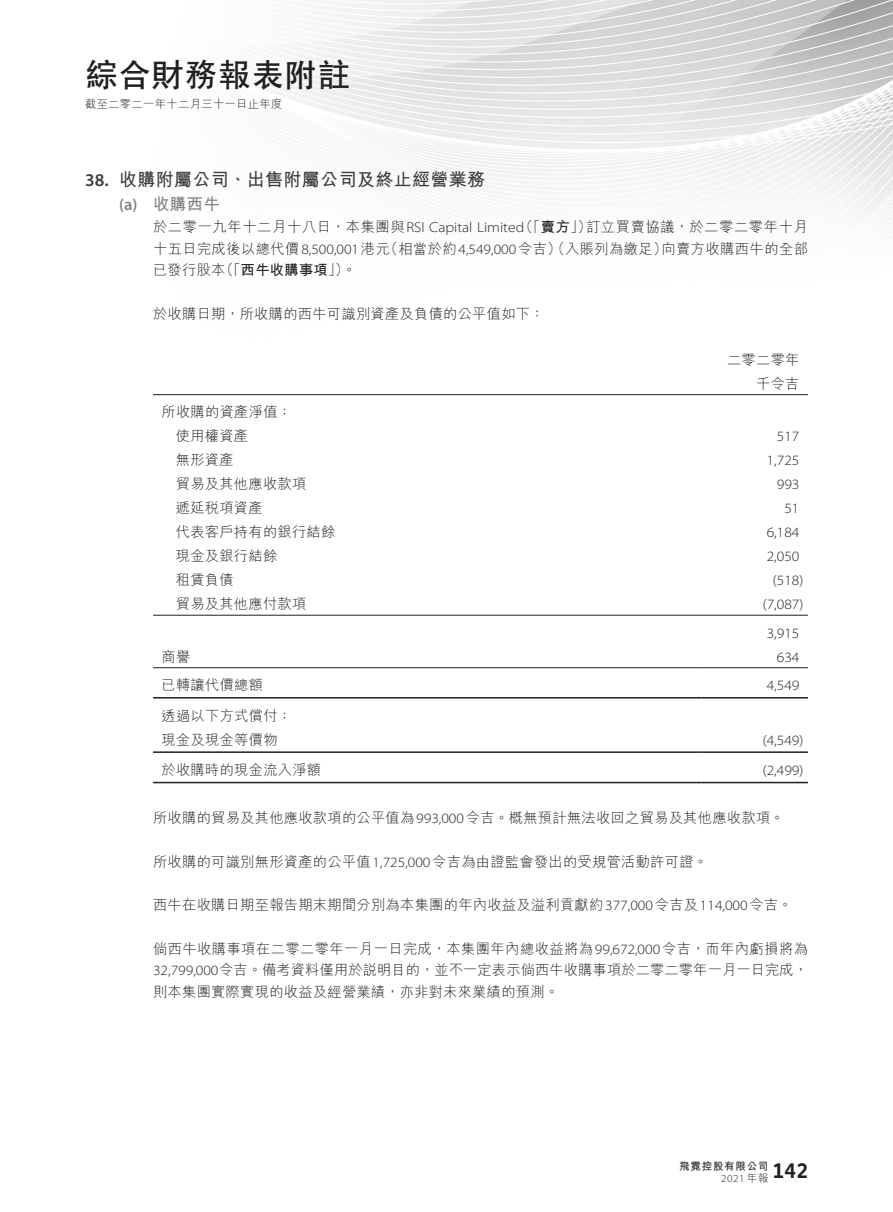
<style>
.page{position:relative;width:893px;height:1212px;background:#fff}
.page>*{position:absolute;margin:0;border:0;box-sizing:border-box;transform-origin:0 0}
.t1{font:700 33px "C Hei 2 HK";letter-spacing:.01em;color:#231f20}
.t2{font:700 21px "Battersea";color:#231f20}
._01_H1{font:700 18px "M Hei HK";letter-spacing:.02em;color:#3e3e3f}
._01_H1-2{font:600 18px "Myriad Pro";color:#3e3e3f}
._02_H2{font:700 16.5px "M Hei HK";color:#808285}
._02_H2-2{font:600 16.5px "Myriad Pro";color:#808285}
._00_txt{font:300 14.25px/21.8px "M Hei HK";letter-spacing:.02em;color:#231f20}
._50_Table_txt{font:300 14.25px "M Hei HK";letter-spacing:.02em;color:#231f20}
._50_Table_txt-2{font:300 semi-expanded 14.25px "Myriad Pro";color:#231f20}
._00_txt-2{font:300 14.25px "M Hei HK";letter-spacing:.045em;color:#231f20}
.t3{font:300 11.25px "M Hei HK";letter-spacing:.035em;color:#231f20}
.t4{font:700 10.5px "M Hei HK";letter-spacing:.07em;color:#231f20}
.t5{font:300 semi-expanded 10.5px "Myriad Pro";color:#231f20}
.s1{font-weight:700}
.s2{font-family:"Myriad Pro";font-stretch:semi-expanded}
.s3{font-family:"M Hei HK";font-stretch:normal}
</style>
<div class="page">
<img style="left:153px;top:0;width:740px;height:784px">
<hr style="left:153px;top:394px;width:549px;height:1px;background:#231f20">
<hr style="left:702px;top:394px;width:106px;height:1px;background:#231f20">
<hr style="left:153px;top:615px;width:549px;height:1px;background:#231f20">
<hr style="left:702px;top:615px;width:106px;height:1px;background:#231f20">
<hr style="left:153px;top:667px;width:549px;height:1px;background:#231f20">
<hr style="left:702px;top:667px;width:106px;height:1px;background:#231f20">
<hr style="left:153px;top:697px;width:549px;height:1px;background:#231f20">
<hr style="left:702px;top:697px;width:106px;height:1px;background:#231f20">
<hr style="left:153px;top:751px;width:549px;height:2px;background:#231f20">
<hr style="left:702px;top:751px;width:106px;height:2px;background:#231f20">
<hr style="left:153px;top:782px;width:549px;height:1px;background:#231f20">
<hr style="left:702px;top:782px;width:106px;height:1px;background:#231f20">
<h1 class="t1" style="left:85px;top:59px;width:267px">綜合財務報表附註</h1>
<p class="t3" style="left:85px;top:98px;width:199px">截至二零二一年十二月三十一日止年度</p>
<p class="_01_H1-2" style="left:85px;top:169px;width:25px">38.</p>
<p class="_01_H1" style="left:119px;top:166px;width:368px">收購附屬公司、出售附屬公司及終止經營業務</p>
<p class="_02_H2-2" style="left:119px;top:194px;width:20px">)a(</p>
<p class="_02_H2" style="left:153px;top:192px;width:68px">收購西牛</p>
<p class="_00_txt" style="left:519px;top:216px;width:74px">（「<span class="s1">賣方</span>」）</p>
<p class="_00_txt-2" style="left:153px;top:219px;width:373px">於二零一九年十二月十八日，本集團與<span class="s2">RSI Capital Limited</span></p>
<p class="_00_txt-2" style="left:586px;top:219px;width:223px">訂立買賣協議，於二零二零年十月</p>
<p class="_00_txt" style="left:384px;top:237px;width:285px">（相當於約<span class="s2">4,549,000</span>令吉）（入賬列為繳足）</p>
<p class="_00_txt" style="left:661px;top:237px;width:148px">向賣方收購西牛的全部</p>
<p class="_00_txt" style="left:219px;top:237px;width:172px;text-indent:-66px">十五日完成後以總代價<span class="s2">8,500,001</span>港元（「<span class="s1">西牛收購事項</span> 。(「</p>
<p class="_00_txt" style="left:153px;top:259px;width:74px">已發行股本</p>
<p class="_00_txt" style="left:153px;top:303px;width:393px">於收購日期，所收購的西牛可識別資產及負債的公平值如下：</p>
<p class="_50_Table_txt" style="left:727px;top:352px;width:74px">二零二零年</p>
<p class="_50_Table_txt" style="left:756px;top:376px;width:45px">千令吉</p>
<p class="_50_Table_txt" style="left:162px;top:405px;width:132px">所收購的資產淨值：</p>
<p class="_50_Table_txt" style="left:176px;top:429px;width:74px">使用權資產</p>
<p class="_50_Table_txt-2" style="left:777px;top:428px;width:24px">517</p>
<p class="_50_Table_txt" style="left:176px;top:453px;width:59px">無形資產</p>
<p class="_50_Table_txt-2" style="left:767px;top:452px;width:34px">1,725</p>
<p class="_50_Table_txt" style="left:176px;top:477px;width:132px">貿易及其他應收款項</p>
<p class="_50_Table_txt-2" style="left:777px;top:476px;width:24px">993</p>
<p class="_50_Table_txt" style="left:176px;top:501px;width:88px">遞延稅項資產</p>
<p class="_50_Table_txt-2" style="left:784px;top:500px;width:17px">51</p>
<p class="_50_Table_txt" style="left:176px;top:525px;width:161px">代表客戶持有的銀行結餘</p>
<p class="_50_Table_txt-2" style="left:767px;top:524px;width:34px">6,184</p>
<p class="_50_Table_txt" style="left:176px;top:549px;width:103px">現金及銀行結餘</p>
<p class="_50_Table_txt-2" style="left:767px;top:548px;width:34px">2,050</p>
<p class="_50_Table_txt" style="left:176px;top:573px;width:59px">租賃負債</p>
<p class="_50_Table_txt-2" style="left:773px;top:572px;width:32px">)518(</p>
<p class="_50_Table_txt" style="left:176px;top:597px;width:132px">貿易及其他應付款項</p>
<p class="_50_Table_txt-2" style="left:763px;top:596px;width:42px">)7,087(</p>
<p class="_50_Table_txt" style="left:162px;top:649px;width:30px">商譽</p>
<p class="_50_Table_txt-2" style="left:767px;top:624px;width:34px">3,915</p>
<p class="_50_Table_txt-2" style="left:777px;top:648px;width:24px">634</p>
<p class="_50_Table_txt" style="left:162px;top:678px;width:103px">已轉讓代價總額</p>
<p class="_50_Table_txt" style="left:162px;top:708px;width:132px">透過以下方式償付：</p>
<p class="_50_Table_txt-2" style="left:767px;top:677px;width:34px">4,549</p>
<p class="_50_Table_txt" style="left:162px;top:732px;width:117px">現金及現金等價物</p>
<p class="_50_Table_txt-2" style="left:763px;top:731px;width:42px">)4,549(</p>
<p class="_50_Table_txt" style="left:162px;top:762px;width:161px">於收購時的現金流入淨額</p>
<p class="_00_txt" style="left:153px;top:807px;width:633px">所收購的貿易及其他應收款項的公平值為<span class="s2">993,000</span>令吉。概無預計無法收回之貿易及其他應收款項。</p>
<p class="_00_txt" style="left:153px;top:850px;width:556px">所收購的可識別無形資產的公平值<span class="s2">1,725,000</span>令吉為由證監會發出的受規管活動許可證。</p>
<p class="_00_txt" style="left:153px;top:894px;width:641px">西牛在收購日期至報告期末期間分別為本集團的年內收益及溢利貢獻約<span class="s2">377,000</span>令吉及<span class="s2">114,000</span>令吉。</p>
<p class="_00_txt" style="left:153px;top:937px;width:656px;text-align:justify">倘西牛收購事項在二零二零年一月一日完成，本集團年內總收益將為<span class="s2">99,672,000</span>令吉，而年內虧損將為<span class="s2">32,799,000</span>令吉。備考資料僅用於說明目的，並不一定表示倘西牛收購事項於二零二零年一月一日完成，則本集團實際實現的收益及經營業績，亦非對未來業績的預測。</p>
<p class="_50_Table_txt-2" style="left:763px;top:762px;width:42px">)2,499(</p>
<p class="t4" style="left:679px;top:1158px;width:91px">飛霓控股有限公司</p>
<p class="t5" style="left:721px;top:1172px;width:49px">2021<span class="s3">年報</span></p>
<h2 class="t2" style="left:773px;top:1157px;width:37px">142</h2>
</div>
